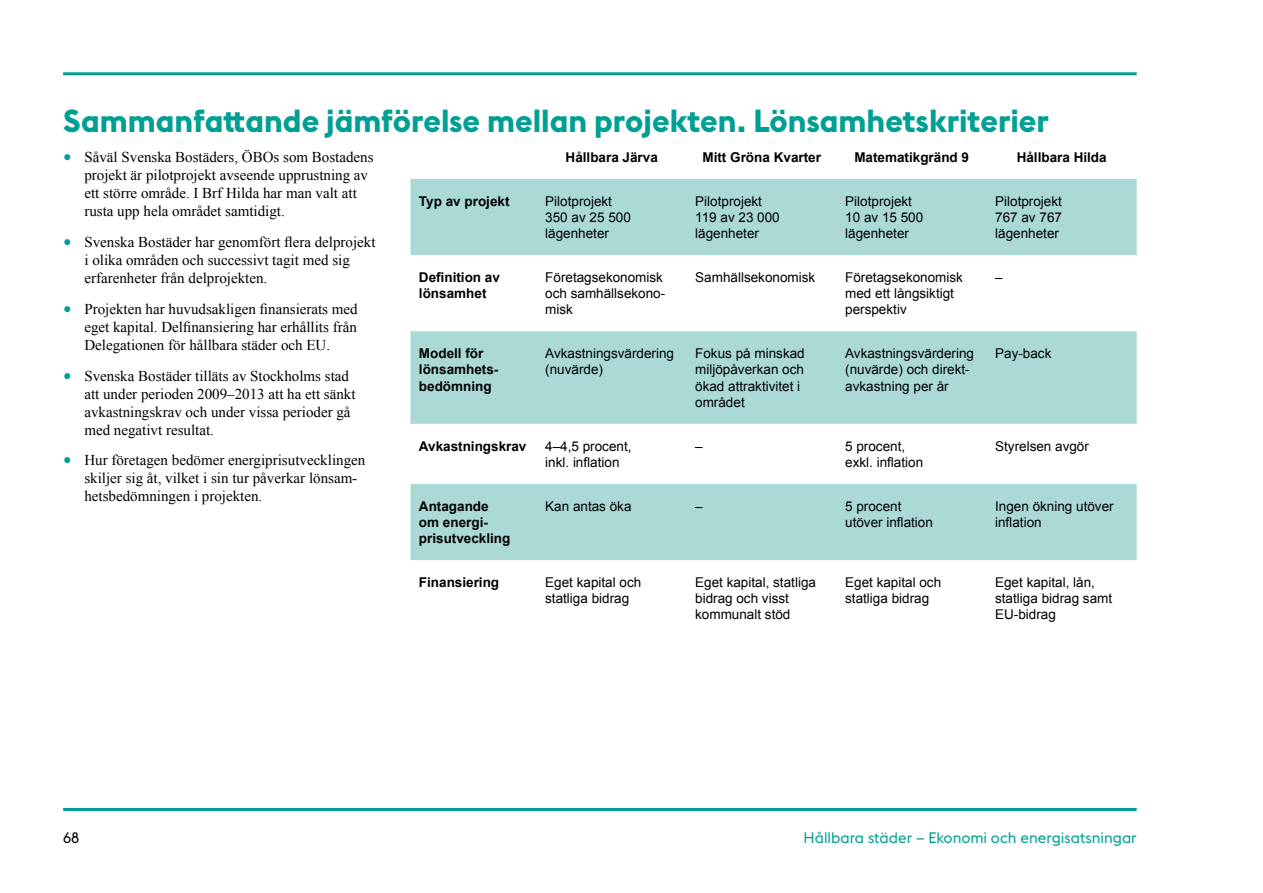
<style>
.page{position:relative;width:1263px;height:893px;background:#fff}
.page>*{position:absolute;margin:0;border:0;box-sizing:border-box;transform-origin:0 0}
.t1{font:700 31.5px "Stockholm Type";color:#009f94}
.t2{font:15px/18px "Times New Roman";color:#000}
.t3{font:15px "Stockholm Type";color:#009f94}
.t4{font:15px "Stockholm Type";color:#000}
.t5{font:13.5px/16.2px "Arial";color:#000}
.t6{font:700 13.5px/16.2px "Arial";color:#000}
.s1{font-size:24px;color:#009f94}
</style>
<div class="page">
<hr style="left:63px;top:72px;width:1074px;height:3px;background:#009f94">
<hr style="left:63px;top:808px;width:1074px;height:3px;background:#009f94">
<svg style="left:410px;top:179px;width:727px;height:381px;fill:#aad9d6"></svg>
<h1 class="t1" style="left:63px;top:98px;width:987px">Sammanfattande jämförelse mellan projekten. Lönsamhetskriterier</h1>
<p class="t6" style="left:566px;top:149px;width:94px">Hållbara Järva</p>
<p class="t6" style="left:702px;top:149px;width:120px">Mitt Gröna Kvarter</p>
<p class="t6" style="left:854px;top:149px;width:116px">Matematikgränd 9</p>
<p class="t6" style="left:1017px;top:149px;width:92px">Hållbara Hilda</p>
<p class="t6" style="left:419px;top:193px;width:92px">Typ av projekt</p>
<p class="t5" style="left:545px;top:193px;width:87px">Pilotprojekt<br>350 av 25 500 lägenheter</p>
<p class="t5" style="left:695px;top:193px;width:86px">Pilotprojekt<br>119 av 23 000 lägenheter</p>
<p class="t5" style="left:845px;top:193px;width:80px">Pilotprojekt<br>10 av 15 500 lägenheter</p>
<p class="t5" style="left:995px;top:193px;width:68px;text-align:justify">Pilotprojekt 767 av 767 lägenheter</p>
<p class="t6" style="left:419px;top:269px;width:83px">Definition av lönsamhet</p>
<p class="t5" style="left:545px;top:269px;width:122px">Företagsekonomisk och samhällsekono&shy;misk</p>
<p class="t5" style="left:695px;top:269px;width:122px">Samhällsekonomisk</p>
<p class="t5" style="left:845px;top:269px;width:119px">Företagsekonomisk med ett långsiktigt perspektiv</p>
<p class="t5" style="left:995px;top:269px;width:9px">–</p>
<p class="t6" style="left:419px;top:346px;width:80px">Modell för lönsamhets&shy;bedömning</p>
<p class="t5" style="left:545px;top:345px;width:130px">Avkastningsvärdering (nuvärde)</p>
<p class="t5" style="left:695px;top:345px;width:111px">Fokus på minskad miljöpåverkan och ökad attraktivitet i området</p>
<p class="t5" style="left:845px;top:345px;width:130px">Avkastningsvärdering (nuvärde) och direkt&shy;avkastning per år</p>
<p class="t5" style="left:995px;top:345px;width:58px">Pay-back</p>
<p class="t6" style="left:419px;top:438px;width:109px">Avkastningskrav</p>
<p class="t5" style="left:545px;top:438px;width:88px">4–4,5 procent, inkl. inflation</p>
<p class="t5" style="left:695px;top:438px;width:9px">–</p>
<p class="t5" style="left:845px;top:438px;width:80px">5 procent, exkl. inflation</p>
<p class="t5" style="left:995px;top:438px;width:95px">Styrelsen avgör</p>
<p class="t6" style="left:419px;top:498px;width:93px">Antagande om energi&shy;prisutveckling</p>
<p class="t5" style="left:545px;top:498px;width:88px">Kan antas öka</p>
<p class="t5" style="left:695px;top:498px;width:9px">–</p>
<p class="t5" style="left:845px;top:498px;width:89px">5 procent utöver inflation</p>
<p class="t5" style="left:995px;top:498px;width:120px">Ingen ökning utöver inflation</p>
<p class="t6" style="left:419px;top:574px;width:82px">Finansiering</p>
<p class="t5" style="left:545px;top:574px;width:98px">Eget kapital och statliga bidrag</p>
<p class="t5" style="left:695px;top:574px;width:122px">Eget kapital, statliga bidrag och visst kommunalt stöd</p>
<p class="t5" style="left:845px;top:574px;width:98px">Eget kapital och statliga bidrag</p>
<p class="t5" style="left:995px;top:574px;width:119px">Eget kapital, lån, statliga bidrag samt<br>EU-bidrag</p>
<p class="t2" style="left:84px;top:148px;width:291px;text-indent:-21px"><span class="s1">•</span> Såväl Svenska Bostäders, ÖBOs som Bostadens projekt är pilotprojekt avseende upprustning av ett större område. I Brf Hilda har man valt att rusta upp hela området samtidigt.</p>
<p class="t2" style="left:84px;top:233px;width:293px;text-indent:-21px"><span class="s1">•</span> Svenska Bostäder har genomfört flera delprojekt i olika områden och successivt tagit med sig erfarenheter från delprojekten.</p>
<p class="t2" style="left:84px;top:300px;width:275px;text-align:justify;text-indent:-21px"><span class="s1">•</span> Projekten har huvudsakligen finansierats med eget kapital. Delfinansiering har erhållits från Delegationen för hållbara städer och EU.</p>
<p class="t2" style="left:84px;top:366px;width:273px;text-indent:-21px"><span class="s1">•</span> Svenska Bostäder tilläts av Stockholms stad att under perioden 2009–2013 att ha ett sänkt avkastningskrav och under vissa perioder gå med negativt resultat.</p>
<p class="t2" style="left:84px;top:451px;width:282px;text-indent:-21px"><span class="s1">•</span> Hur företagen bedömer energiprisutvecklingen skiljer sig åt, vilket i sin tur påverkar lönsam&shy;hetsbedömningen i projekten.</p>
<p class="t4" style="left:63px;top:827px;width:18px">68</p>
<p class="t3" style="left:803px;top:827px;width:335px">Hållbara städer – Ekonomi och energisatsningar</p>
</div>
